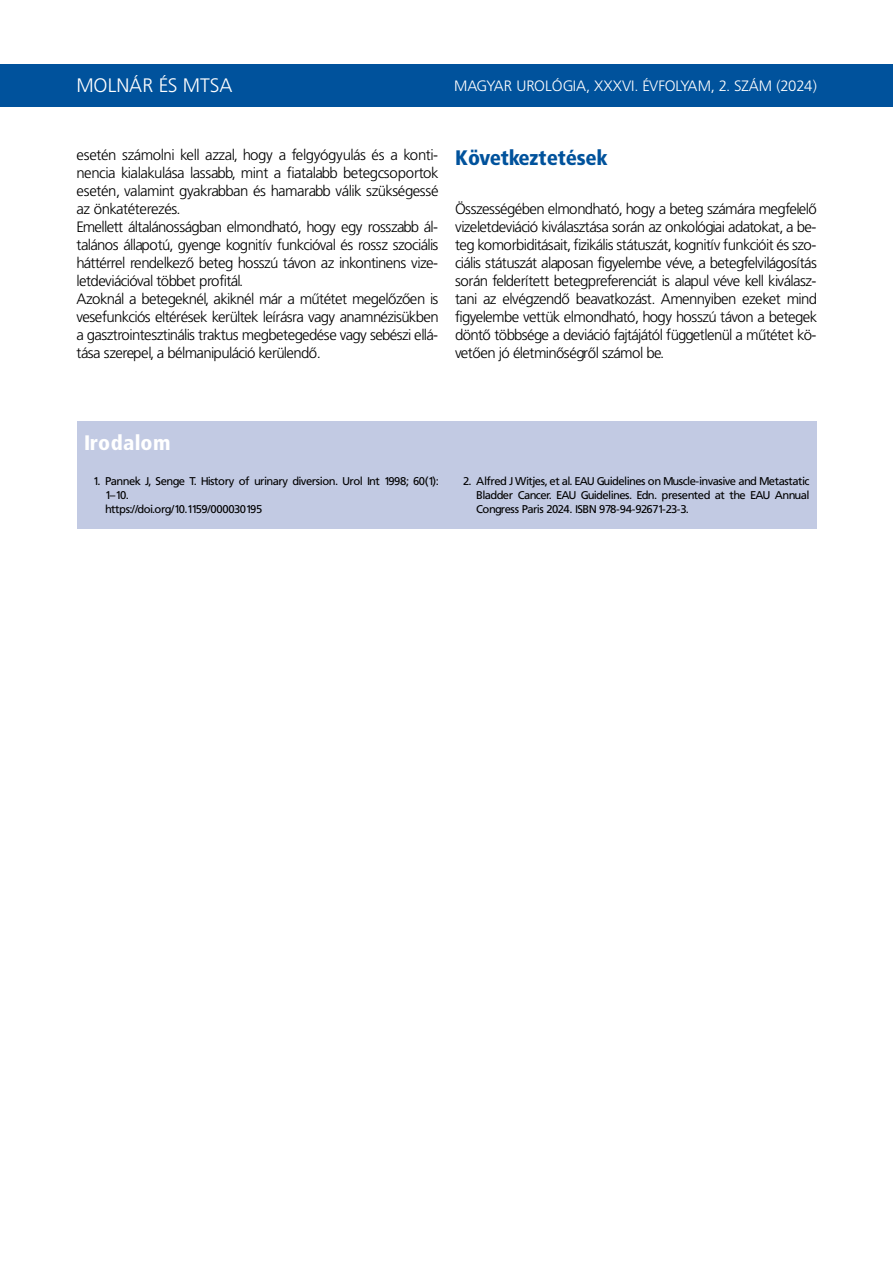
<style>
.page{position:relative;width:893px;height:1263px;background:#fff}
.page>*{position:absolute;margin:0;border:0;box-sizing:border-box;transform-origin:0 0}
.t1{font:21px "Frutiger Blk Cn PFL";color:#00529c}
.t2{font:21px "Frutiger Blk Cn PFL";letter-spacing:.03em;color:#fff}
.t3{font:19.5px "Frutiger Lt PFL";letter-spacing:.04em;color:#fff}
.t4{font:15px/18px "Frutiger Lt PFL";color:#000}
.t5{font:15px "Frutiger Lt PFL";letter-spacing:.04em;color:#fff}
.t6{font:11.25px/14.2px "Frutiger PFL";color:#000}
</style>
<div class="page">
<div style="left:0;top:64px;width:893px;height:42px;background:#00529c"></div>
<div style="left:77px;top:422px;width:739px;height:107px;background:#c2cae3"></div>
<h2 class="t3" style="left:77px;top:75px;width:79px">ÉS MTSAI</h2>
<h2 class="t3" style="left:77px;top:75px;width:157px">MOLNÁR ÉS MTSA</h2>
<p class="t5" style="left:409px;top:77px;width:409px">MAGYAR UROLÓGIA, XXXVI. ÉVFOLYAM, 2. SZÁM (2024): 74–×.</p>
<h2 class="t3" style="left:77px;top:75px;width:90px">ROVATCÍM</h2>
<p class="t5" style="left:454px;top:77px;width:364px">MAGYAR UROLÓGIA, XXXVI. ÉVFOLYAM, 2. SZÁM (2024)</p>
<p class="t4" style="left:77px;top:146px;width:363px">esetén számolni kell azzal, hogy a felgyógyulás és a konti&shy;nencia kialakulása lassabb, mint a fiatalabb betegcsoportok esetén, valamint gyakrabban és hamarabb válik szükségessé az önkatéterezés.<br>Emellett általánosságban elmondható, hogy egy rosszabb ál&shy;talános állapotú, gyenge kognitív funkcióval és rossz szociális háttérrel rendelkező beteg hosszú távon az inkontinens vize&shy;letdeviációval többet profitál.<br>Azoknál a betegeknél, akiknél már a műtétet megelőzően is vesefunkciós eltérések kerültek leírásra vagy anamnézisükben a gasztrointesztinális traktus megbetegedése vagy sebészi ellá&shy;tása szerepel, a bélmanipuláció kerülendő.</p>
<h1 class="t1" style="left:455px;top:145px;width:154px">Következtetések</h1>
<p class="t4" style="left:455px;top:200px;width:363px;text-align:justify">Összességében elmondható, hogy a beteg számára megfelelő vizeletdeviáció kiválasztása során az onkológiai adatokat, a be&shy;teg komorbiditásait, fizikális státuszát, kognitív funkcióit és szo&shy;ciális státuszát alaposan figyelembe véve, a betegfelvilágosítás során felderített betegpreferenciát is alapul véve kell kiválasz&shy;tani az elvégzendő beavatkozást. Amennyiben ezeket mind figyelembe vettük elmondható, hogy hosszú távon a betegek döntő többsége a deviáció fajtájától függetlenül a műtétet kö&shy;vetően jó életminőségről számol be.</p>
<h1 class="t2" style="left:84px;top:430px;width:88px">Irodalom</h1>
<p class="t6" style="left:105px;top:474px;width:334px;text-indent:-12px">1. Pannek J, Senge T. History of urinary diversion. Urol Int 1998; 60(1):<br>1–10.<br>https://doi.org/10.1159/000030195</p>
<p class="t6" style="left:476px;top:474px;width:334px;text-align:justify;text-indent:-13px">2. Alfred J Witjes, et al. EAU Guidelines on Muscle-invasive and Metastatic Bladder Cancer. EAU Guidelines. Edn. presented at the EAU Annual Congress Paris 2024. ISBN 978-94-92671-23-3.</p>
</div>
